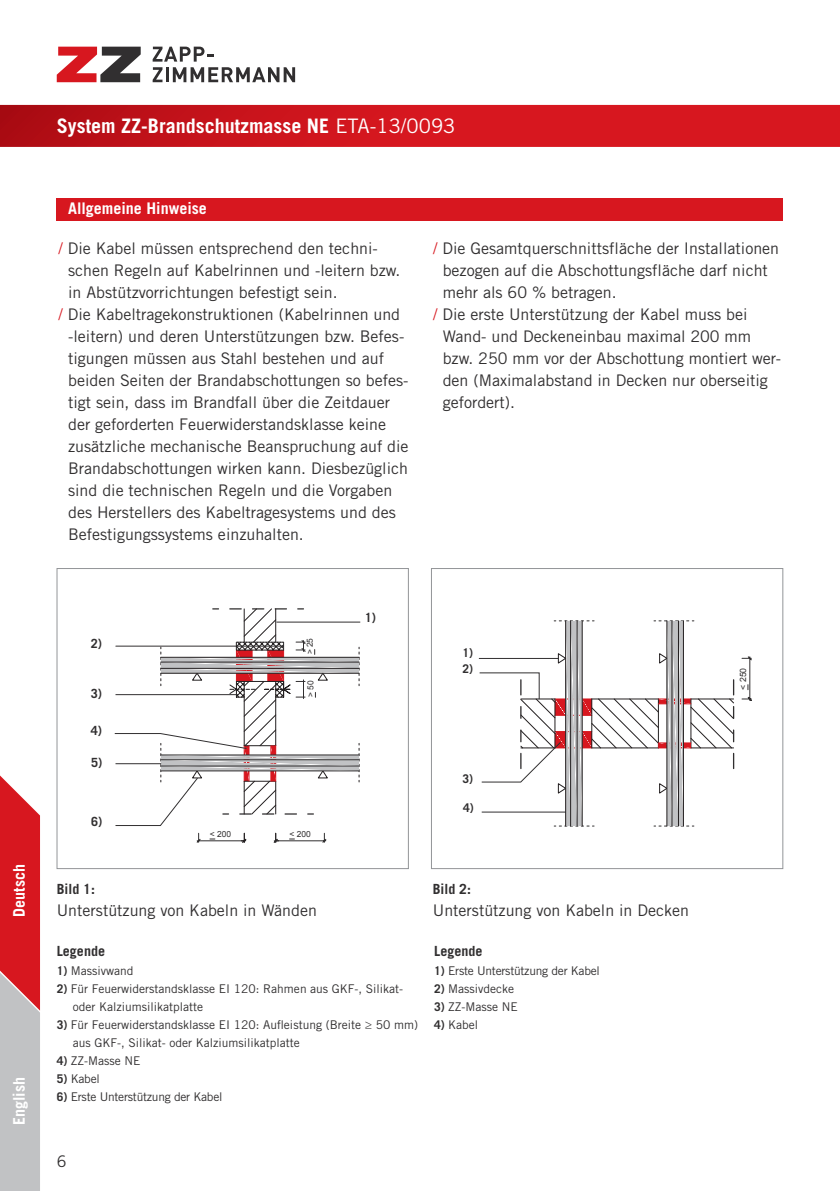
<style>
.page{position:relative;width:840px;height:1191px;background:#fff}
.page>*{position:absolute;margin:0;border:0;box-sizing:border-box;transform-origin:0 0}
.t1{font:700 20px "Trade Gothic LT Std";color:#fff}
.t2{font:16px "Trade Gothic LT Std";color:#312f30}
.t3{font:700 16px "Trade Gothic LT Std";color:#fff}
.t4{font:700 14px "Trade Gothic LT Std";color:#312f30}
.t5{font:700 12.6px "Trade Gothic LT Std";color:#312f30}
.t6{font:12px/18px "Trade Gothic LT Std";color:#312f30}
.t7{font:12px "Trade Gothic LT Std";letter-spacing:-.02em;color:#312f30}
.t8{font:700 12px/15.6px "Trade Gothic LT Std";color:#312f30}
.t9{font:8.8px "Arial";color:#312f30}
.t10{font:8.4px "Arial";color:#312f30}
.s1{font-weight:400}
.s2{color:#d7171f}
.s3{font-weight:700}
</style>
<div class="page">
<div style="left:57px;top:568px;width:351px;height:301px;border:1px solid #939598"></div>
<div style="left:431px;top:568px;width:351px;height:301px;border:1px solid #939598"></div>
<svg style="left:0;top:104px;width:839px;height:43px;background:#ce1921"></svg>
<svg style="left:57px;top:47px;width:84px;height:35px"></svg>
<svg style="left:152px;top:47px;width:143px;height:35px"></svg>
<div style="left:57px;top:198px;width:725px;height:22px;background:#d7171f"></div>
<hr style="left:478px;top:658px;width:80px;height:1px;background:#312f30">
<hr style="left:276px;top:622px;width:84px;height:1px;background:#312f30">
<svg style="left:741px;top:656px;width:10px;height:45px"></svg>
<svg style="left:479px;top:620px;width:255px;height:206px"></svg>
<svg style="left:114px;top:608px;width:245px;height:235px"></svg>
<svg style="left:0;top:775px;width:40px;height:416px;background:#ce7479"></svg>
<p class="t3" style="left:9px;top:917px;width:54px;rotate:-90deg">Deutsch</p>
<p class="t3" style="left:9px;top:1125px;width:50px;rotate:-90deg">English</p>
<p class="t1" style="left:57px;top:114px;width:400px">System ZZ-Brandschutzmasse NE <span class="s1">ETA-13/0093</span></p>
<p class="t3" style="left:68px;top:198px;width:140px">Allgemeine Hinweise</p>
<p class="t2" style="left:58px;top:238px;width:321px"><span class="s2">/</span> Die Kabel müssen entsprechend den techni-</p>
<p class="t2" style="left:68px;top:260px;width:334px">schen Regeln auf Kabelrinnen und -leitern bzw.</p>
<p class="t2" style="left:68px;top:282px;width:271px">in Abstützvorrichtungen befestigt sein.</p>
<p class="t2" style="left:58px;top:304px;width:343px"><span class="s2">/</span> Die Kabeltragekonstruktionen (Kabelrinnen und</p>
<p class="t2" style="left:68px;top:326px;width:337px">-leitern) und deren Unterstützungen bzw. Befes-</p>
<p class="t2" style="left:68px;top:348px;width:317px">tigungen müssen aus Stahl bestehen und auf</p>
<p class="t2" style="left:68px;top:370px;width:341px">beiden Seiten der Brandabschottungen so befes-</p>
<p class="t2" style="left:68px;top:392px;width:323px">tigt sein, dass im Brandfall über die Zeitdauer</p>
<p class="t2" style="left:68px;top:414px;width:319px">der geforderten Feuerwiderstandsklasse keine</p>
<p class="t2" style="left:68px;top:436px;width:342px">zusätzliche mechanische Beanspruchung auf die</p>
<p class="t2" style="left:68px;top:458px;width:341px">Brandabschottungen wirken kann. Diesbezüglich</p>
<p class="t2" style="left:68px;top:480px;width:325px">sind die technischen Regeln und die Vorgaben</p>
<p class="t2" style="left:68px;top:502px;width:329px">des Herstellers des Kabeltragesystems und des</p>
<p class="t2" style="left:68px;top:524px;width:237px">Befestigungssystems einzuhalten.</p>
<p class="t2" style="left:433px;top:238px;width:347px"><span class="s2">/</span> Die Gesamtquerschnittsfläche der Installationen</p>
<p class="t2" style="left:442px;top:260px;width:326px">bezogen auf die Abschottungsfläche darf nicht</p>
<p class="t2" style="left:442px;top:282px;width:175px">mehr als 60 % betragen.</p>
<p class="t2" style="left:433px;top:304px;width:316px"><span class="s2">/</span> Die erste Unterstützung der Kabel muss bei</p>
<p class="t2" style="left:442px;top:326px;width:310px">Wand- und Deckeneinbau maximal 200 mm</p>
<p class="t2" style="left:442px;top:348px;width:339px">bzw. 250 mm vor der Abschottung montiert wer-</p>
<p class="t2" style="left:442px;top:370px;width:326px">den (Maximalabstand in Decken nur oberseitig</p>
<p class="t2" style="left:442px;top:392px;width:74px">gefordert).</p>
<p class="t5" style="left:91px;top:635px;width:13px">2)</p>
<p class="t5" style="left:91px;top:685px;width:13px">3)</p>
<p class="t5" style="left:91px;top:723px;width:13px">4)</p>
<p class="t5" style="left:91px;top:754px;width:13px">5)</p>
<p class="t5" style="left:91px;top:813px;width:13px">6)</p>
<p class="t10" style="left:304px;top:654px;width:18px;rotate:-90deg">&gt; 25</p>
<p class="t10" style="left:305px;top:697px;width:18px;rotate:-90deg">&gt; 50</p>
<p class="t10" style="left:210px;top:828px;width:23px">&lt; 200</p>
<p class="t10" style="left:289px;top:828px;width:23px">&lt; 200</p>
<p class="t4" style="left:57px;top:880px;width:40px">Bild 1:</p>
<p class="t2" style="left:57px;top:900px;width:261px">Unterstützung von Kabeln in Wänden</p>
<p class="t5" style="left:364px;top:609px;width:13px">1)</p>
<p class="t8" style="left:462px;top:645px;width:12px">1)<br>2)</p>
<p class="t8" style="left:462px;top:770px;width:12px">3)</p>
<p class="t8" style="left:463px;top:800px;width:12px">4)</p>
<p class="t4" style="left:432px;top:880px;width:40px">Bild 2:</p>
<p class="t2" style="left:432px;top:900px;width:257px">Unterstützung von Kabeln in Decken</p>
<p class="t9" style="left:736px;top:689px;width:23px;rotate:-90deg">&lt; 250</p>
<p class="t4" style="left:57px;top:942px;width:50px">Legende</p>
<p class="t4" style="left:434px;top:942px;width:50px">Legende</p>
<p class="t6" style="left:57px;top:961px;width:78px"><span class="s3">1)</span> Massivwand</p>
<p class="t6" style="left:73px;top:979px;width:331px;text-indent:-16px"><span class="s3">2)</span> Für Feuerwiderstandsklasse EI 120: Rahmen aus GKF-, Silikat&shy;oder Kalziumsilikatplatte</p>
<p class="t6" style="left:73px;top:1015px;width:347px;text-indent:-16px"><span class="s3">3)</span> Für Feuerwiderstandsklasse EI 120: Aufleistung (Breite ≥ 50 mm) aus GKF-, Silikat- oder Kalziumsilikatplatte</p>
<p class="t6" style="left:57px;top:1051px;width:85px"><span class="s3">4)</span> ZZ-Masse NE</p>
<p class="t6" style="left:57px;top:1069px;width:45px"><span class="s3">5)</span> Kabel</p>
<p class="t7" style="left:57px;top:1089px;width:167px"><span class="s3">6)</span> Erste Unterstützung der Kabel</p>
<p class="t7" style="left:434px;top:963px;width:167px"><span class="s3">1)</span> Erste Unterstützung der Kabel</p>
<p class="t6" style="left:434px;top:979px;width:81px"><span class="s3">2)</span> Massivdecke</p>
<p class="t6" style="left:434px;top:997px;width:85px"><span class="s3">3)</span> ZZ-Masse NE</p>
<p class="t6" style="left:434px;top:1015px;width:46px"><span class="s3">4)</span> Kabel</p>
<p class="t2" style="left:57px;top:1151px;width:11px">6</p>
</div>
